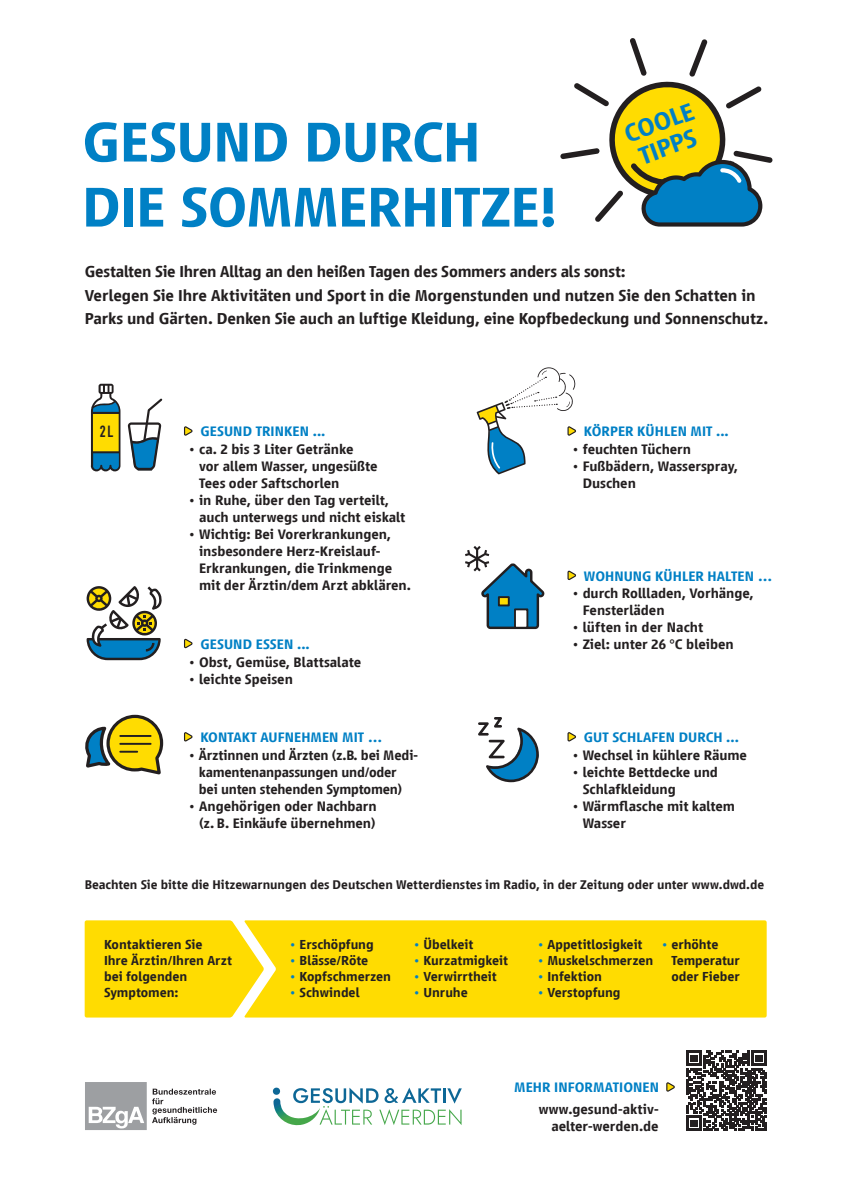
<style>
.page{position:relative;width:851px;height:1201px;background:#fff}
.page>*{position:absolute;margin:0;border:0;box-sizing:border-box;transform-origin:0 0}
.t1{font:700 58px/65px "Vialog 1450 Pro";letter-spacing:-.01em;color:#0080c5}
.t2{font:700 25.45px/25.4px "Vialog 1450 Pro";color:#0080c5}
.t3{font:700 16.25px/23.4px "Vialog 1450 Pro";letter-spacing:-.01em;color:#231f20}
.t4{font:700 16px "DIN Condensed";color:#231f20}
.t5{font:700 14.15px/16.9px "Vialog 1450 Pro";letter-spacing:-.005em;color:#231f20}
.t6{font:700 14.15px/22.2px "Vialog 1450 Pro";letter-spacing:.005em;color:#0080c5;text-align:right}
.t7{font:700 13.45px/16.1px "Vialog 1450 Pro";letter-spacing:-.005em;color:#231f20}
.t8{font:700 12.95px "Vialog 1450 Pro";letter-spacing:-.005em;color:#231f20}
.s1{color:#0080c5}
.s2{color:#231f20}
</style>
<div class="page">
<svg style="left:560px;top:38px;width:212px;height:189px"></svg>
<svg style="left:87px;top:586px;width:75px;height:74px"></svg>
<svg style="left:128px;top:398px;width:35px;height:72px"></svg>
<svg style="left:90px;top:384px;width:30px;height:87px"></svg>
<svg style="left:85px;top:714px;width:79px;height:61px"></svg>
<svg style="left:184px;top:732px;width:9px;height:10px"></svg>
<svg style="left:184px;top:426px;width:9px;height:10px"></svg>
<svg style="left:184px;top:638px;width:9px;height:11px"></svg>
<div style="left:264px;top:920px;width:502px;height:97px;background:#ffdc01"></div>
<div style="left:85px;top:920px;width:179px;height:97px;background:#ffdc01"></div>
<svg style="left:478px;top:717px;width:60px;height:65px"></svg>
<svg style="left:567px;top:570px;width:9px;height:10px"></svg>
<svg style="left:567px;top:732px;width:9px;height:10px"></svg>
<svg style="left:465px;top:546px;width:80px;height:84px"></svg>
<svg style="left:476px;top:367px;width:100px;height:107px"></svg>
<svg style="left:85px;top:1082px;width:132px;height:48px"></svg>
<svg style="left:273px;top:1087px;width:189px;height:39px"></svg>
<svg style="left:666px;top:1082px;width:9px;height:10px"></svg>
<svg style="left:686px;top:1050px;width:80px;height:80px"></svg>
<p class="t1" style="left:82px;top:110px;width:477px">GESUND DURCH<br>DIE SOMMERHITZE!</p>
<p class="t2" style="left:621px;top:123px;width:74px;rotate:-20deg">COOLE<br>TIPPS</p>
<p class="t3" style="left:85px;top:260px;width:685px">Gestalten Sie Ihren Alltag an den heißen Tagen des Sommers anders als sonst:<br>Verlegen Sie Ihre Aktivitäten und Sport in die Morgenstunden und nutzen Sie den Schatten in<br>Parks und Gärten. Denken Sie auch an luftige Kleidung, eine Kopfbedeckung und Sonnenschutz.</p>
<p class="t4" style="left:100px;top:420px;width:15px">2 L</p>
<p class="t6" style="left:200px;top:420px;width:127px">GESUND TRINKEN ...</p>
<p class="t5" style="left:199px;top:441px;width:180px;text-indent:-10px">• ca. 2 bis 3 Liter Getränke<br>vor allem Wasser, ungesüßte<br>Tees oder Saftschorlen</p>
<p class="t5" style="left:199px;top:492px;width:207px;text-indent:-10px">• in Ruhe, über den Tag verteilt, auch unterwegs und nicht eiskalt</p>
<p class="t5" style="left:199px;top:526px;width:213px;text-indent:-10px">• Wichtig: Bei Vorerkrankungen, insbesondere Herz-Kreislauf-<br>Erkrankungen, die Trinkmenge mit der Ärztin/dem Arzt abklären.</p>
<p class="t6" style="left:200px;top:633px;width:111px">GESUND ESSEN ...</p>
<p class="t5" style="left:189px;top:653px;width:174px">• Obst, Gemüse, Blattsalate</p>
<p class="t5" style="left:189px;top:670px;width:106px">• leichte Speisen</p>
<p class="t6" style="left:200px;top:726px;width:183px">KONTAKT AUFNEHMEN MIT …</p>
<p class="t5" style="left:199px;top:747px;width:220px;text-indent:-10px">• Ärztinnen und Ärzten (z.B. bei Medi&shy;kamentenanpassungen und/oder bei unten stehenden Symptomen)</p>
<p class="t5" style="left:189px;top:797px;width:190px;text-align:right">• Angehörigen oder Nachbarn (z. B. Einkäufe übernehmen)</p>
<p class="t6" style="left:584px;top:420px;width:146px">KÖRPER KÜHLEN MIT ...</p>
<p class="t5" style="left:572px;top:441px;width:120px">• feuchten Tüchern</p>
<p class="t5" style="left:582px;top:458px;width:157px;text-indent:-10px">• Fußbädern, Wasserspray,<br>Duschen</p>
<p class="t6" style="left:584px;top:565px;width:190px">WOHNUNG KÜHLER HALTEN …</p>
<p class="t5" style="left:582px;top:585px;width:173px;text-indent:-10px">• durch Rollladen, Vorhänge,<br>Fensterläden</p>
<p class="t5" style="left:572px;top:619px;width:132px">• lüften in der Nacht</p>
<p class="t5" style="left:572px;top:636px;width:163px">• Ziel: unter 26 °C bleiben</p>
<p class="t6" style="left:584px;top:726px;width:156px">GUT SCHLAFEN DURCH ...</p>
<p class="t5" style="left:572px;top:747px;width:176px">• Wechsel in kühlere Räume</p>
<p class="t5" style="left:582px;top:764px;width:137px;text-indent:-10px">• leichte Bettdecke und<br>Schlafkleidung</p>
<p class="t5" style="left:582px;top:797px;width:154px;text-indent:-10px">• Wärmflasche mit kaltem<br>Wasser</p>
<p class="t8" style="left:85px;top:878px;width:681px">Beachten Sie bitte die Hitzewarnungen des Deutschen Wetterdienstes im Radio, in der Zeitung oder unter www.dwd.de</p>
<p class="t7" style="left:104px;top:936px;width:129px">Kontaktieren Sie<br>Ihre Ärztin/Ihren Arzt bei folgenden<br>Symptomen:</p>
<p class="t7" style="left:289px;top:936px;width:86px"><span class="s1">•</span> Erschöpfung</p>
<p class="t7" style="left:289px;top:952px;width:80px"><span class="s1">•</span> Blässe/Röte</p>
<p class="t7" style="left:289px;top:968px;width:103px"><span class="s1">•</span> Kopfschmerzen</p>
<p class="t7" style="left:289px;top:984px;width:71px"><span class="s1">•</span> Schwindel</p>
<p class="t7" style="left:413px;top:936px;width:61px"><span class="s1">•</span> Übelkeit</p>
<p class="t7" style="left:413px;top:952px;width:96px"><span class="s1">•</span> Kurzatmigkeit</p>
<p class="t7" style="left:413px;top:968px;width:85px"><span class="s1">•</span> Verwirrtheit</p>
<p class="t7" style="left:413px;top:984px;width:56px"><span class="s1">•</span> Unruhe</p>
<p class="t7" style="left:537px;top:936px;width:106px"><span class="s1">•</span> Appetitlosigkeit</p>
<p class="t7" style="left:537px;top:952px;width:117px"><span class="s1">•</span> Muskelschmerzen</p>
<p class="t7" style="left:537px;top:968px;width:66px"><span class="s1">•</span> Infektion</p>
<p class="t7" style="left:537px;top:984px;width:85px"><span class="s1">•</span> Verstopfung</p>
<p class="t7" style="left:671px;top:936px;width:70px;text-indent:-10px"><span class="s1">•</span> erhöhte<br>Temperatur oder Fieber</p>
<p class="t6" style="left:514px;top:1076px;width:146px">MEHR INFORMATIONEN <span class="s2">www.gesund-aktiv-</span></p>
<p class="t5" style="left:551px;top:1117px;width:109px">aelter-werden.de</p>
</div>
